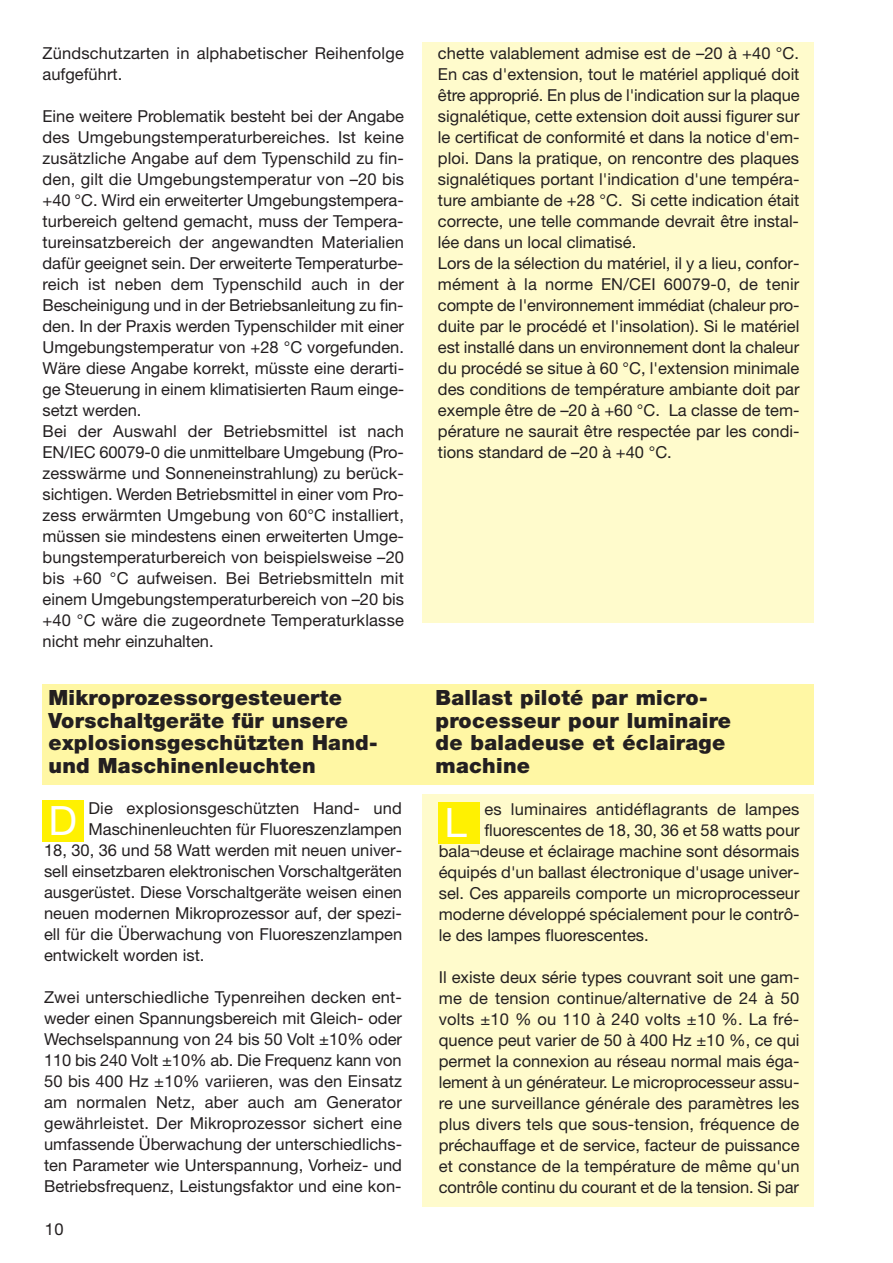
<style>
.page{position:relative;width:893px;height:1263px;background:#fff}
.page>*{position:absolute;margin:0;border:0;box-sizing:border-box;transform-origin:0 0}
.t1{font:40.5px "Helvetica Neue";color:#fff}
.t2{font:900 21px/22.5px "Helvetica Neue";letter-spacing:.015em;color:#231f20}
.t3{font:16.5px/21px "Helvetica Neue";color:#231f20}
.t4{font:16.5px "Helvetica Neue";color:#231f20}
</style>
<div class="page">
<div style="left:422px;top:794px;width:391px;height:412px;background:#fffbcc"></div>
<div style="left:422px;top:43px;width:391px;height:579px;background:#fffbcc"></div>
<div style="left:43px;top:684px;width:387px;height:101px;background:#fff7a4"></div>
<div style="left:430px;top:684px;width:384px;height:101px;background:#fff7a4"></div>
<div style="left:42px;top:800px;width:42px;height:41px;background:#fff101"></div>
<div style="left:438px;top:802px;width:42px;height:42px;background:#fff101"></div>
<p class="t3" style="left:43px;top:44px;width:363px">Zündschutzarten in alphabetischer Reihenfolge aufgeführt.</p>
<p class="t3" style="left:43px;top:107px;width:363px">Eine weitere Problematik besteht bei der Angabe des Umgebungstemperaturbereiches. Ist keine zusätzliche Angabe auf dem Typenschild zu fin&shy;den, gilt die Umgebungstemperatur von –20 bis +40 °C. Wird ein erweiterter Umgebungstempera&shy;turbereich geltend gemacht, muss der Tempera&shy;tureinsatzbereich der angewandten Materialien dafür geeignet sein. Der erweiterte Temperaturbe&shy;reich ist neben dem Typenschild auch in der Bescheinigung und in der Betriebsanleitung zu fin&shy;den. In der Praxis werden Typenschilder mit einer Umgebungstemperatur von +28 °C vorgefunden.<br>Wäre diese Angabe korrekt, müsste eine derarti&shy;ge Steuerung in einem klimatisierten Raum einge&shy;setzt werden.<br>Bei der Auswahl der Betriebsmittel ist nach EN/IEC 60079-0 die unmittelbare Umgebung (Pro&shy;zesswärme und Sonneneinstrahlung) zu berück&shy;sichtigen. Werden Betriebsmittel in einer vom Pro&shy;zess erwärmten Umgebung von 60°C installiert, müssen sie mindestens einen erweiterten Umge&shy;bungstemperaturbereich von beispielsweise –20 bis +60 °C aufweisen. Bei Betriebsmitteln mit einem Umgebungstemperaturbereich von –20 bis +40 °C wäre die zugeordnete Temperaturklasse nicht mehr einzuhalten.</p>
<p class="t3" style="left:438px;top:44px;width:363px">chette valablement admise est de –20 à +40 °C.<br>En cas d'extension, tout le matériel appliqué doit être approprié. En plus de l'indication sur la plaque signalétique, cette extension doit aussi figurer sur le certificat de conformité et dans la notice d'em&shy;ploi. Dans la pratique, on rencontre des plaques signalétiques portant l'indication d'une tempéra&shy;ture ambiante de +28 °C. Si cette indication était correcte, une telle commande devrait être instal&shy;lée dans un local climatisé.<br>Lors de la sélection du matériel, il y a lieu, confor&shy;mément à la norme EN/CEI 60079-0, de tenir compte de l'environnement immédiat (chaleur pro&shy;duite par le procédé et l'insolation). Si le matériel est installé dans un environnement dont la chaleur du procédé se situe à 60 °C, l'extension minimale des conditions de température ambiante doit par exemple être de –20 à +60 °C. La classe de tem&shy;pérature ne saurait être respectée par les condi&shy;tions standard de –20 à +40 °C.</p>
<p class="t2" style="left:49px;top:688px;width:331px">Mikroprozessorgesteuerte<br>Vorschaltgeräte für unsere explosionsgeschützten Hand&shy;und Maschinenleuchten</p>
<p class="t2" style="left:436px;top:688px;width:297px">Ballast piloté par micro&shy;processeur pour luminaire de baladeuse et éclairage machine</p>
<p class="t3" style="left:88px;top:800px;width:315px">Die explosionsgeschützten Hand- und</p>
<p class="t3" style="left:88px;top:821px;width:315px">Maschinenleuchten für Fluoreszenzlampen</p>
<p class="t3" style="left:44px;top:842px;width:360px">18, 30, 36 und 58 Watt werden mit neuen univer-</p>
<p class="t3" style="left:44px;top:863px;width:360px">sell einsetzbaren elektronischen Vorschaltgeräten</p>
<p class="t3" style="left:44px;top:884px;width:360px">ausgerüstet. Diese Vorschaltgeräte weisen einen</p>
<p class="t3" style="left:44px;top:905px;width:359px">neuen modernen Mikroprozessor auf, der spezi-</p>
<p class="t3" style="left:44px;top:926px;width:360px">ell für die Überwachung von Fluoreszenzlampen</p>
<p class="t3" style="left:44px;top:947px;width:162px">entwickelt worden ist.</p>
<p class="t3" style="left:44px;top:989px;width:360px;text-align:justify">Zwei unterschiedliche Typenreihen decken ent&shy;weder einen Spannungsbereich mit Gleich- oder Wechselspannung von 24 bis 50 Volt ±10% oder 110 bis 240 Volt ±10% ab. Die Frequenz kann von 50 bis 400 Hz ±10% variieren, was den Einsatz am normalen Netz, aber auch am Generator gewährleistet. Der Mikroprozessor sichert eine umfassende Überwachung der unterschiedlichs&shy;ten Parameter wie Unterspannung, Vorheiz- und Betriebsfrequenz, Leistungsfaktor und eine kon-</p>
<h1 class="t1" style="left:48px;top:806px;width:30px">D</h1>
<p class="t3" style="left:484px;top:800px;width:316px">es luminaires antidéflagrants de lampes</p>
<h1 class="t1" style="left:444px;top:808px;width:24px">L</h1>
<p class="t3" style="left:484px;top:821px;width:317px">fluorescentes de 18, 30, 36 et 58 watts pour</p>
<p class="t3" style="left:439px;top:842px;width:362px">bala¬deuse et éclairage machine sont désormais</p>
<p class="t3" style="left:439px;top:863px;width:362px">équipés d'un ballast électronique d'usage univer-</p>
<p class="t3" style="left:439px;top:884px;width:362px">sel. Ces appareils comporte un microprocesseur</p>
<p class="t3" style="left:439px;top:905px;width:362px">moderne développé spécialement pour le contrô-</p>
<p class="t3" style="left:439px;top:926px;width:211px">le des lampes fluorescentes.</p>
<p class="t3" style="left:439px;top:968px;width:362px;text-align:justify">Il existe deux série types couvrant soit une gam&shy;me de tension continue/alternative de 24 à 50 volts ±10 % ou 110 à 240 volts ±10 %. La fré&shy;quence peut varier de 50 à 400 Hz ±10 %, ce qui permet la connexion au réseau normal mais éga&shy;lement à un générateur. Le microprocesseur assu&shy;re une surveillance générale des paramètres les plus divers tels que sous-tension, fréquence de préchauffage et de service, facteur de puissance et constance de la température de même qu'un contrôle continu du courant et de la tension. Si par</p>
<p class="t4" style="left:45px;top:1219px;width:20px">10</p>
</div>
